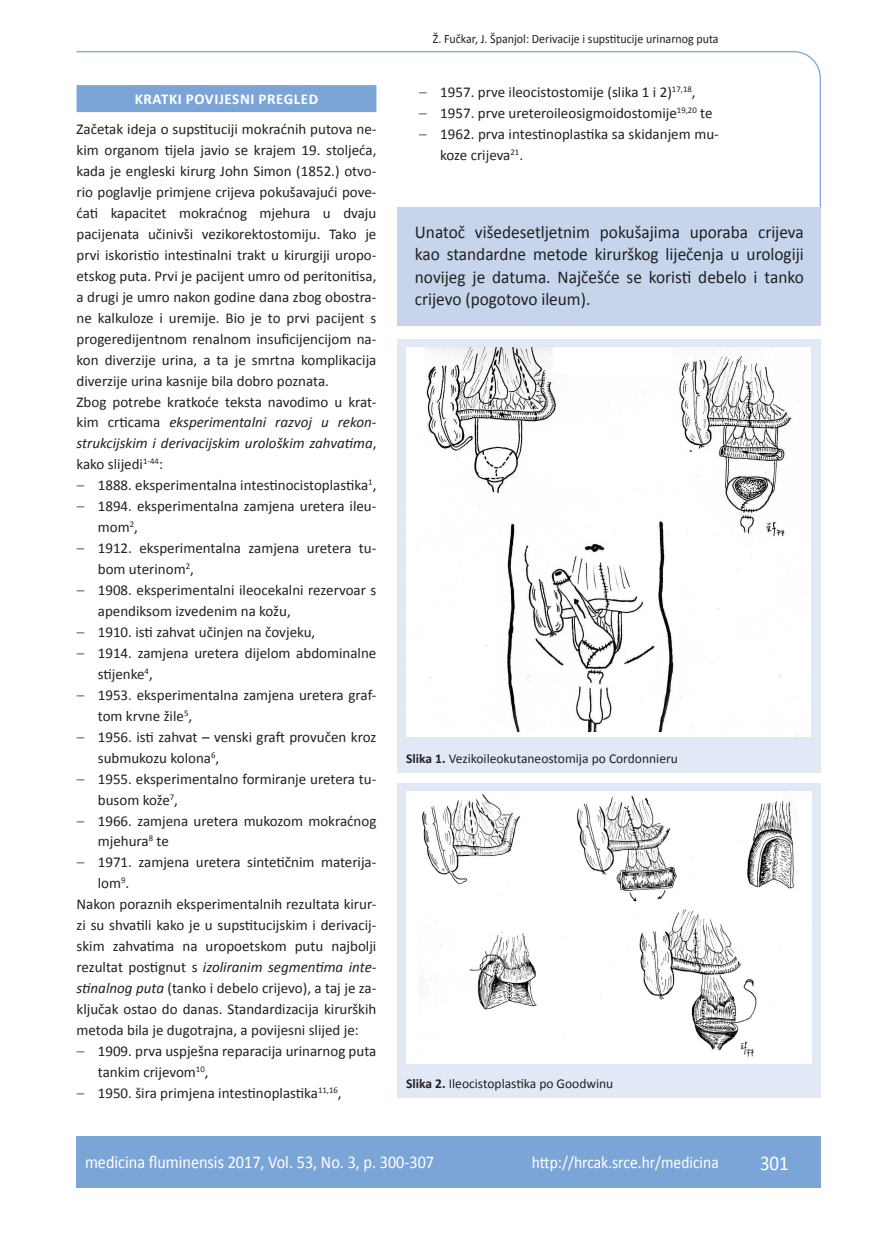
<style>
.page{position:relative;width:872px;height:1234px;background:#fff}
.page>*{position:absolute;margin:0;border:0;box-sizing:border-box;transform-origin:0 0}
.t1{font:21px "Calibri";color:#fff;scale:.9 1}
.t2{font:18px/22.5px "Calibri";color:#231f20;text-align:justify;scale:.96 1}
.t3{font:18px "Calibri";color:#fff;scale:.9 1}
.t4{font:17.25px "Calibri";color:#fff;scale:.9 1}
.t5{font:15px/21px "Calibri";color:#231f20}
.t6{font:italic 15px "Calibri";color:#231f20}
.t7{font:700 15px "Calibri";letter-spacing:.04em;color:#fff}
.t8{font:13.5px "Calibri";color:#231f20}
.t9{font:12.75px "Calibri";color:#231f20;scale:.94 1}
.s1{font-style:italic}
.s2{font-style:normal}
.s3{font-weight:700}
</style>
<div class="page">
<svg style="left:76px;top:51px;width:745px;height:275px"></svg>
<div style="left:77px;top:1135px;width:744px;height:51px;background:#7ca5d7"></div>
<div style="left:77px;top:85px;width:299px;height:27px;background:#7ca5d7"></div>
<div style="left:398px;top:207px;width:423px;height:119px;background:#c6d5ec"></div>
<div style="left:398px;top:339px;width:423px;height:433px;background:#e1e9f6"></div>
<img style="left:406px;top:347px;width:404px;height:389px">
<div style="left:398px;top:782px;width:423px;height:315px;background:#e1e9f6"></div>
<img style="left:406px;top:791px;width:405px;height:271px">
<svg style="left:419px;top:92px;width:12px;height:5px"></svg>
<svg style="left:419px;top:113px;width:12px;height:5px"></svg>
<svg style="left:419px;top:134px;width:12px;height:5px"></svg>
<p class="t7" style="left:135px;top:90px;width:185px">KRATKI POVIJESNI PREGLED</p>
<p class="t5" style="left:77px;top:118px;width:301px">Začetak ideja o supstituciji mokraćnih putova ne&shy;kim organom tijela javio se krajem 19. stoljeća, kada je engleski kirurg John Simon (1852.) otvo&shy;rio poglavlje primjene crijeva pokušavajući pove&shy;ćati kapacitet mokraćnog mjehura u dvaju pacijenata učinivši vezikorektostomiju. Tako je prvi iskoristio intestinalni trakt u kirurgiji uropo&shy;etskog puta. Prvi je pacijent umro od peritonitisa, a drugi je umro nakon godine dana zbog obostra&shy;ne kalkuloze i uremije. Bio je to prvi pacijent s progeredijentnom renalnom insuficijencijom na&shy;kon diverzije urina, a ta je smrtna komplikacija diverzije urina kasnije bila dobro poznata.<br>Zbog potrebe kratkoće teksta navodimo u krat&shy;kim crticama <span class="s1">eksperimentalni razvoj u rekon&shy;strukcijskim i derivacijskim urološkim zahvatima</span>, kako slijedi<sup>1-44</sup>:</p>
<p class="t5" style="left:98px;top:474px;width:280px">1888. eksperimentalna intestinocistoplastika<sup>1</sup>,</p>
<p class="t5" style="left:98px;top:495px;width:280px">1894. eksperimentalna zamjena uretera ileu-</p>
<p class="t5" style="left:98px;top:516px;width:42px">mom<sup>2</sup>,</p>
<p class="t5" style="left:98px;top:537px;width:280px">1912. eksperimentalna zamjena uretera tu-</p>
<p class="t5" style="left:98px;top:558px;width:98px">bom uterinom<sup>2</sup>,</p>
<p class="t5" style="left:98px;top:578px;width:280px">1908. eksperimentalni ileocekalni rezervoar s</p>
<p class="t5" style="left:98px;top:599px;width:194px">apendiksom izvedenim na kožu,</p>
<p class="t5" style="left:98px;top:620px;width:219px">1910. isti zahvat učinjen na čovjeku,</p>
<p class="t5" style="left:98px;top:641px;width:280px">1914. zamjena uretera dijelom abdominalne</p>
<p class="t5" style="left:98px;top:662px;width:56px">stijenke<sup>4</sup>,</p>
<p class="t5" style="left:98px;top:683px;width:280px">1953. eksperimentalna zamjena uretera graf-</p>
<p class="t5" style="left:98px;top:704px;width:96px">tom krvne žile<sup>5</sup>,</p>
<p class="t5" style="left:98px;top:725px;width:280px">1956. isti zahvat – venski graft provučen kroz</p>
<p class="t5" style="left:98px;top:746px;width:123px">submukozu kolona<sup>6</sup>,</p>
<p class="t5" style="left:98px;top:767px;width:280px">1955. eksperimentalno formiranje uretera tu-</p>
<p class="t5" style="left:98px;top:788px;width:82px">busom kože<sup>7</sup>,</p>
<p class="t5" style="left:98px;top:809px;width:280px">1966. zamjena uretera mukozom mokraćnog</p>
<p class="t5" style="left:98px;top:830px;width:73px">mjehura<sup>8</sup> te</p>
<p class="t5" style="left:98px;top:851px;width:280px">1971. zamjena uretera sintetičnim materija-</p>
<p class="t5" style="left:98px;top:872px;width:33px">lom<sup>9</sup>.</p>
<p class="t5" style="left:77px;top:892px;width:301px">Nakon poraznih eksperimentalnih rezultata kirur-</p>
<p class="t5" style="left:77px;top:913px;width:301px">zi su shvatili kako je u supstitucijskim i derivacij-</p>
<p class="t5" style="left:77px;top:934px;width:301px">skim zahvatima na uropoetskom putu najbolji</p>
<p class="t6" style="left:77px;top:957px;width:301px"><span class="s2">rezultat postignut s</span> izoliranim segmentima inte-</p>
<p class="t5" style="left:77px;top:976px;width:301px"><span class="s1">stinalnog puta</span> (tanko i debelo crijevo), a taj je za-</p>
<p class="t5" style="left:77px;top:997px;width:301px">ključak ostao do danas. Standardizacija kirurških</p>
<p class="t5" style="left:77px;top:1018px;width:284px">metoda bila je dugotrajna, a povijesni slijed je:</p>
<p class="t5" style="left:98px;top:1039px;width:280px">1909. prva uspješna reparacija urinarnog puta</p>
<p class="t5" style="left:98px;top:1060px;width:112px">tankim crijevom<sup>10</sup>,</p>
<p class="t5" style="left:98px;top:1081px;width:245px">1950. šira primjena intestinoplastika<sup>11,16</sup>,</p>
<p class="t9" style="left:433px;top:30px;width:306px">Ž. Fučkar, J. Španjol: Derivacije i supstitucije urinarnog puta</p>
<p class="t5" style="left:440px;top:80px;width:280px">1957. prve ileocistostomije (slika 1 i 2)<sup>17,18</sup>, 1957. prve ureteroileosigmoidostomije<sup>19,20</sup> te 1962. prva intestinoplastika sa skidanjem mu&shy;koze crijeva<sup>21</sup>.</p>
<p class="t2" style="left:415px;top:219px;width:407px">Unatoč višedesetljetnim pokušajima uporaba crijeva kao standardne metode kirurškog liječenja u urologiji novijeg je datuma. Najčešće se koristi debelo i tanko crijevo (pogotovo ileum).</p>
<p class="t8" style="left:406px;top:749px;width:273px"><span class="s3">Slika 1.</span> Vezikoileokutaneostomija po Cordonnieru</p>
<p class="t8" style="left:406px;top:1074px;width:209px"><span class="s3">Slika 2.</span> Ileocistoplastika po Goodwinu</p>
<p class="t3" style="left:85px;top:1150px;width:389px">medicina fluminensis 2017, Vol. 53, No. 3, p. 300-307</p>
<p class="t4" style="left:532px;top:1151px;width:209px">http://hrcak.srce.hr/medicina</p>
<h1 class="t1" style="left:760px;top:1149px;width:33px">301</h1>
</div>
